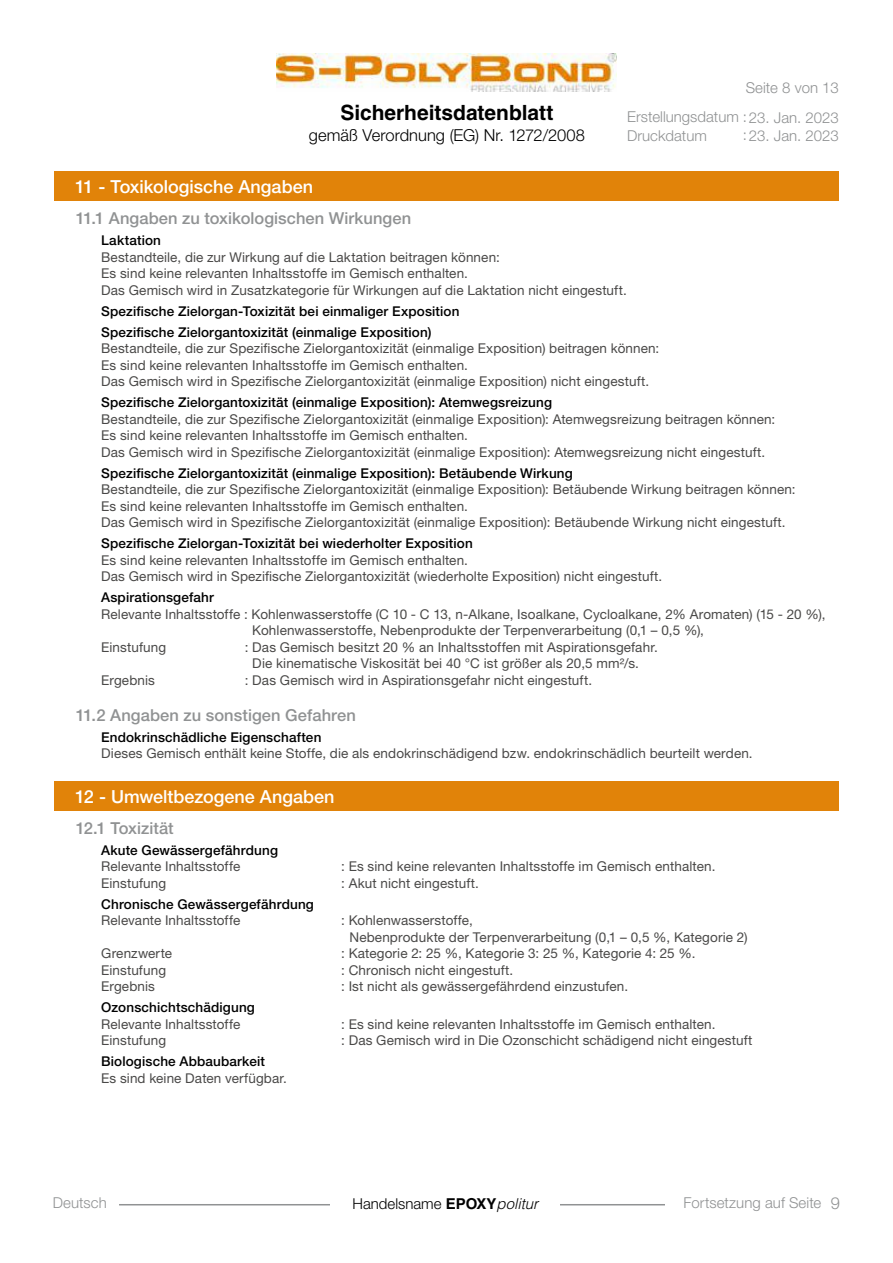
<style>
.page{position:relative;width:893px;height:1263px;background:#fff}
.page>*{position:absolute;margin:0;border:0;box-sizing:border-box;transform-origin:0 0}
.t1{font:700 21px "Helvetica LT Std";color:#000}
.t2{font:500 18px "Helvetica Neue LT Std";color:#fff}
.t3{font:500 16.5px "Helvetica Neue LT Std";letter-spacing:.005em;color:#909293}
.t4{font:300 16.5px "Helvetica Neue LT Std";color:#000}
.t5{font:300 16.5px "Helvetica Neue LT Std";color:#909293}
.t6{font:300 15px/29.5px "Helvetica Neue LT Std";color:#909293;text-align:right}
.t7{font:300 15px "Helvetica Neue LT Std";color:#000}
.t8{font:13.5px/16.5px "Helvetica Neue LT Std";letter-spacing:.01em;color:#4a4948}
.t9{font:500 13.5px/21px "Helvetica Neue LT Std";letter-spacing:.01em;color:#000}
.s1{font-family:"Helvetica LT Std";font-weight:700}
.s2{font-family:"Helvetica LT Std";font-style:italic}
</style>
<div class="page">
<img style="left:276px;top:53px;width:341px;height:39px">
<hr style="left:119px;top:1204px;width:720px;height:1px;background:#909293">
<div style="left:331px;top:1198px;width:229px;height:30px;background:#fff"></div>
<div style="left:666px;top:1198px;width:173px;height:20px;background:#fff"></div>
<div style="left:54px;top:171px;width:785px;height:30px;background:#e18309"></div>
<div style="left:54px;top:781px;width:785px;height:30px;background:#e18309"></div>
<h1 class="t1" style="left:340px;top:100px;width:215px">Sicherheitsdatenblatt</h1>
<p class="t4" style="left:309px;top:125px;width:278px">gemäß Verordnung (EG) Nr. 1272/2008</p>
<h2 class="t2" style="left:75px;top:176px;width:239px">11 - Toxikologische Angaben</h2>
<p class="t6" style="left:627px;top:72px;width:213px">Seite 8 von 13<br>Erstellungsdatum :23. Jan. 2023</p>
<p class="t6" style="left:627px;top:120px;width:81px">Druckdatum</p>
<p class="t6" style="left:743px;top:120px;width:98px">:23. Jan. 2023</p>
<p class="t3" style="left:76px;top:209px;width:337px">11.1 Angaben zu toxikologischen Wirkungen</p>
<p class="t9" style="left:101px;top:230px;width:61px">Laktation</p>
<p class="t8" style="left:101px;top:249px;width:527px">Bestandteile, die zur Wirkung auf die Laktation beitragen können:<br>Es sind keine relevanten Inhaltsstoffe im Gemisch enthalten.<br>Das Gemisch wird in Zusatzkategorie für Wirkungen auf die Laktation nicht eingestuft.</p>
<p class="t9" style="left:101px;top:300px;width:360px">Spezifische Zielorgan-Toxizität bei einmaliger Exposition<br>Spezifische Zielorgantoxizität (einmalige Exposition)</p>
<p class="t8" style="left:101px;top:340px;width:560px">Bestandteile, die zur Spezifische Zielorgantoxizität (einmalige Exposition) beitragen können:<br>Es sind keine relevanten Inhaltsstoffe im Gemisch enthalten.<br>Das Gemisch wird in Spezifische Zielorgantoxizität (einmalige Exposition) nicht eingestuft.</p>
<p class="t9" style="left:101px;top:392px;width:452px">Spezifische Zielorgantoxizität (einmalige Exposition): Atemwegsreizung</p>
<p class="t8" style="left:101px;top:411px;width:676px">Bestandteile, die zur Spezifische Zielorgantoxizität (einmalige Exposition): Atemwegsreizung beitragen können:<br>Es sind keine relevanten Inhaltsstoffe im Gemisch enthalten.<br>Das Gemisch wird in Spezifische Zielorgantoxizität (einmalige Exposition): Atemwegsreizung nicht eingestuft.</p>
<p class="t9" style="left:101px;top:462px;width:473px">Spezifische Zielorgantoxizität (einmalige Exposition): Betäubende Wirkung</p>
<p class="t8" style="left:101px;top:481px;width:696px">Bestandteile, die zur Spezifische Zielorgantoxizität (einmalige Exposition): Betäubende Wirkung beitragen können:<br>Es sind keine relevanten Inhaltsstoffe im Gemisch enthalten.<br>Das Gemisch wird in Spezifische Zielorgantoxizität (einmalige Exposition): Betäubende Wirkung nicht eingestuft.</p>
<p class="t9" style="left:101px;top:533px;width:373px">Spezifische Zielorgan-Toxizität bei wiederholter Exposition</p>
<p class="t8" style="left:101px;top:552px;width:563px">Es sind keine relevanten Inhaltsstoffe im Gemisch enthalten.<br>Das Gemisch wird in Spezifische Zielorgantoxizität (wiederholte Exposition) nicht eingestuft.</p>
<p class="t9" style="left:101px;top:587px;width:114px">Aspirationsgefahr</p>
<p class="t8" style="left:101px;top:606px;width:726px">Relevante Inhaltsstoffe : Kohlenwasserstoffe (C 10 - C 13, n-Alkane, Isoalkane, Cycloalkane, 2% Aromaten) (15 - 20 %),</p>
<p class="t8" style="left:252px;top:622px;width:453px">Kohlenwasserstoffe, Nebenprodukte der Terpenverarbeitung (0,1 – 0,5 %),</p>
<p class="t8" style="left:101px;top:639px;width:66px">Einstufung</p>
<p class="t8" style="left:252px;top:639px;width:407px;text-indent:-8px">: Das Gemisch besitzt 20 % an Inhaltsstoffen mit Aspirationsgefahr.<br>Die kinematische Viskosität bei 40 °C ist größer als 20,5 mm²/s.</p>
<p class="t8" style="left:101px;top:672px;width:55px">Ergebnis</p>
<p class="t8" style="left:245px;top:672px;width:349px">: Das Gemisch wird in Aspirationsgefahr nicht eingestuft.</p>
<p class="t3" style="left:76px;top:705px;width:282px">11.2 Angaben zu sonstigen Gefahren</p>
<p class="t9" style="left:101px;top:726px;width:222px">Endokrinschädliche Eigenschaften</p>
<p class="t8" style="left:101px;top:745px;width:653px">Dieses Gemisch enthält keine Stoffe, die als endokrinschädigend bzw. endokrinschädlich beurteilt werden.</p>
<h2 class="t2" style="left:75px;top:785px;width:261px">12 - Umweltbezogene Angaben</h2>
<p class="t3" style="left:76px;top:818px;width:100px">12.1 Toxizität</p>
<p class="t9" style="left:101px;top:839px;width:178px">Akute Gewässergefährdung</p>
<p class="t8" style="left:101px;top:858px;width:141px">Relevante Inhaltsstoffe</p>
<p class="t8" style="left:341px;top:858px;width:376px">: Es sind keine relevanten Inhaltsstoffe im Gemisch enthalten.</p>
<p class="t8" style="left:101px;top:874px;width:66px">Einstufung</p>
<p class="t8" style="left:341px;top:874px;width:139px">: Akut nicht eingestuft.</p>
<p class="t9" style="left:101px;top:893px;width:214px">Chronische Gewässergefährdung</p>
<p class="t8" style="left:101px;top:912px;width:141px">Relevante Inhaltsstoffe</p>
<p class="t8" style="left:349px;top:912px;width:400px;text-indent:-8px">: Kohlenwasserstoffe,<br>Nebenprodukte der Terpenverarbeitung (0,1 – 0,5 %, Kategorie 2)</p>
<p class="t8" style="left:101px;top:945px;width:72px">Grenzwerte</p>
<p class="t8" style="left:341px;top:945px;width:356px">: Kategorie 2: 25 %, Kategorie 3: 25 %, Kategorie 4: 25 %.</p>
<p class="t8" style="left:101px;top:961px;width:66px">Einstufung</p>
<p class="t8" style="left:341px;top:961px;width:174px">: Chronisch nicht eingestuft.</p>
<p class="t8" style="left:101px;top:978px;width:55px">Ergebnis</p>
<p class="t8" style="left:341px;top:978px;width:288px">: Ist nicht als gewässergefährdend einzustufen.</p>
<p class="t9" style="left:101px;top:997px;width:155px">Ozonschichtschädigung</p>
<p class="t8" style="left:101px;top:1015px;width:141px">Relevante Inhaltsstoffe</p>
<p class="t8" style="left:341px;top:1015px;width:376px">: Es sind keine relevanten Inhaltsstoffe im Gemisch enthalten.</p>
<p class="t8" style="left:101px;top:1032px;width:66px">Einstufung</p>
<p class="t8" style="left:341px;top:1032px;width:413px">: Das Gemisch wird in Die Ozonschicht schädigend nicht eingestuft</p>
<p class="t9" style="left:101px;top:1051px;width:165px">Biologische Abbaubarkeit</p>
<p class="t8" style="left:101px;top:1069px;width:187px">Es sind keine Daten verfügbar.</p>
<p class="t6" style="left:53px;top:1188px;width:56px">Deutsch</p>
<p class="t7" style="left:353px;top:1194px;width:187px">Handelsname <span class="s1">EPOXY</span><span class="s2">politur</span></p>
<p class="t6" style="left:683px;top:1188px;width:139px">Fortsetzung auf Seite</p>
<p class="t5" style="left:831px;top:1193px;width:11px">9</p>
</div>
